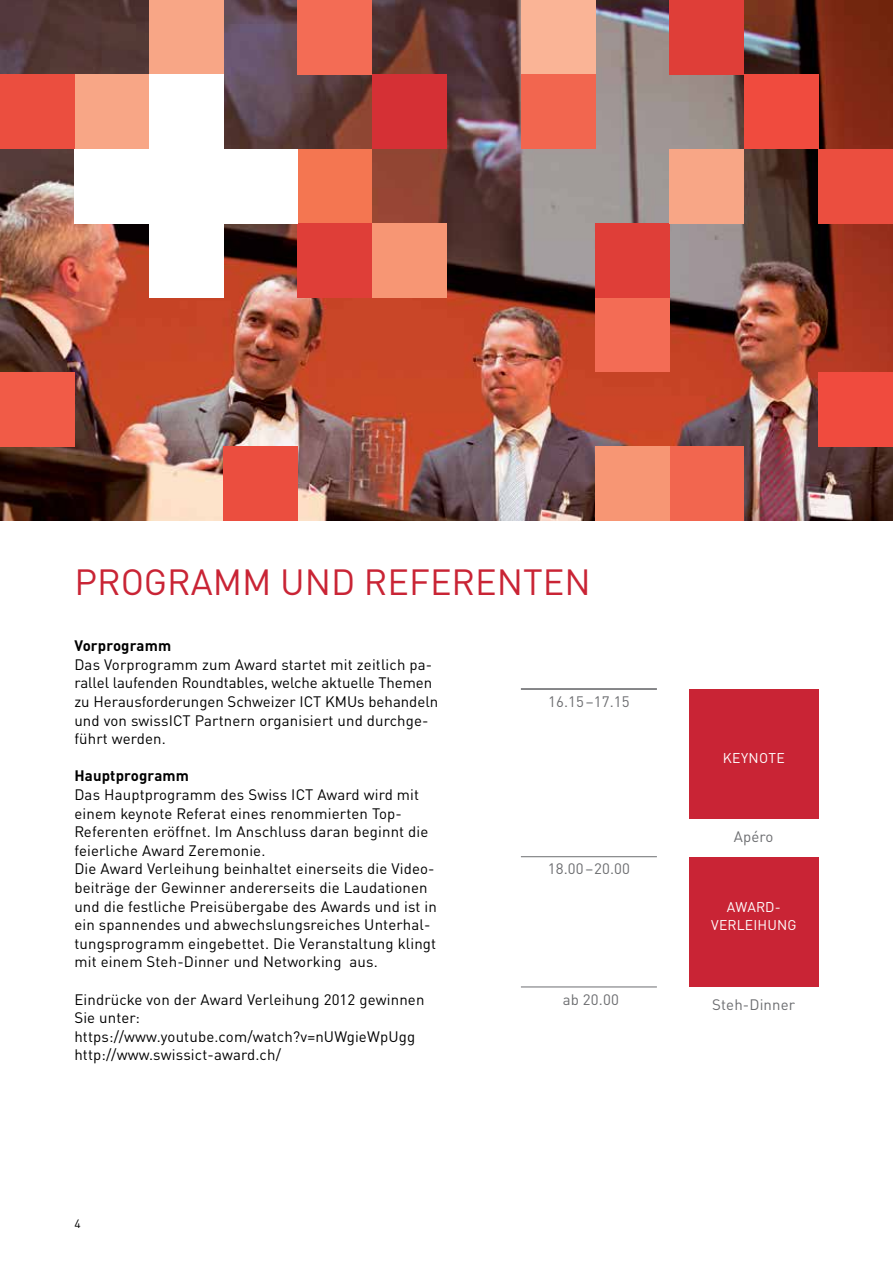
<style>
.page{position:relative;width:893px;height:1263px;background:#fff}
.page>*{position:absolute;margin:0;border:0;box-sizing:border-box;transform-origin:0 0}
.t1{font:36px "DINOT";color:#c92435}
.t2{font:15px/18.6px "DINOT";letter-spacing:.01em;color:#000}
.t3{font:15px "DINOT";letter-spacing:.01em;color:#6d6e71}
.t4{font:700 15px "DINOT";letter-spacing:.01em;color:#000}
.t5{font:13.95px "DINOT";color:#fff}
.t6{font:12px "DINOT";color:#000}
</style>
<div class="page">
<img style="left:0;top:0;width:893px;height:521px">
<hr style="left:521px;top:688px;width:136px;height:1px;background:#6d6e71">
<div style="left:689px;top:690px;width:130px;height:129px;background:#c92435"></div>
<div style="left:689px;top:857px;width:130px;height:129px;background:#c92435"></div>
<hr style="left:521px;top:689px;width:136px;height:1px;background:#6d6e71">
<hr style="left:521px;top:856px;width:136px;height:1px;background:#6d6e71">
<hr style="left:521px;top:986px;width:136px;height:1px;background:#6d6e71">
<div style="left:149px;top:0;width:74px;height:74px;background:#f8a686"></div>
<div style="left:74px;top:74px;width:75px;height:75px;background:#f8a686"></div>
<div style="left:0;top:372px;width:74px;height:74px;background:#f15b47"></div>
<div style="left:595px;top:298px;width:75px;height:74px;background:#f36c55"></div>
<div style="left:298px;top:149px;width:74px;height:74px;background:#f47651"></div>
<div style="left:223px;top:446px;width:75px;height:75px;background:#eb4e3f"></div>
<div style="left:595px;top:223px;width:75px;height:75px;background:#df3e38"></div>
<div style="left:670px;top:446px;width:74px;height:75px;background:#f2664f"></div>
<div style="left:595px;top:446px;width:75px;height:75px;background:#f79674"></div>
<div style="left:819px;top:372px;width:74px;height:74px;background:#f04b3e"></div>
<div style="left:744px;top:74px;width:75px;height:75px;background:#f04b3e"></div>
<div style="left:670px;top:0;width:74px;height:74px;background:#df3e38"></div>
<div style="left:298px;top:0;width:74px;height:74px;background:#f36c55"></div>
<div style="left:819px;top:149px;width:74px;height:74px;background:#eb4e3f"></div>
<div style="left:0;top:74px;width:74px;height:75px;background:#eb4e3f"></div>
<div style="left:670px;top:149px;width:74px;height:74px;background:#f8a686"></div>
<div style="left:372px;top:74px;width:74px;height:75px;background:#d53035"></div>
<div style="left:521px;top:0;width:74px;height:74px;background:#fab496"></div>
<div style="left:521px;top:74px;width:74px;height:75px;background:#f2664f"></div>
<div style="left:372px;top:223px;width:74px;height:75px;background:#f79674"></div>
<div style="left:298px;top:223px;width:74px;height:75px;background:#df3e38"></div>
<div style="left:74px;top:149px;width:224px;height:74px;background:#fff"></div>
<div style="left:149px;top:74px;width:74px;height:224px;background:#fff"></div>
<hr style="left:892px;top:0;width:1px;height:74px;background:#d53035">
<h1 class="t1" style="left:75px;top:560px;width:518px">Programm und referenten</h1>
<p class="t4" style="left:74px;top:636px;width:98px">Vorprogramm</p>
<p class="t2" style="left:74px;top:655px;width:359px;text-align:justify">Das Vorprogramm zum Award startet mit zeitlich pa&shy;rallel laufenden Roundtables, welche aktuelle Themen zu Herausforderungen Schweizer I CT KMU</p>
<p class="t2" style="left:74px;top:692px;width:365px;text-indent:283px">s behandeln und von swissI CT Partnern organisiert und durchge&shy;führt werden.</p>
<p class="t4" style="left:74px;top:766px;width:116px">Hauptprogramm</p>
<p class="t2" style="left:74px;top:785px;width:364px">Das Hauptprogramm des Swiss I CT Award wird mit einem keynote Referat eines renommierten Top-Referenten eröffnet. I m Anschluss daran beginnt die feierliche Award Zeremonie.<br>Die Award Verleihung beinhaltet einerseits die Video&shy;beiträge der Gewinner andererseits die Laudationen und die festliche Preisübergabe des Awards und ist in ein spannendes und abwechslungsreiches U nterhal&shy;tungsprogramm eingebettet. Die Veranstaltung klingt mit einem Steh-Dinner und Networking aus.</p>
<p class="t2" style="left:74px;top:990px;width:352px">Eindrücke von der Award Verleihung 2012 gewinnen Sie unter: https://www.youtube.com/watch?v=nUWgieWpU gg http://www.swissict-award.ch/</p>
<p class="t6" style="left:74px;top:1216px;width:8px">4</p>
<p class="t3" style="left:548px;top:692px;width:83px">16.15–17.15</p>
<p class="t3" style="left:548px;top:860px;width:84px">18.00–20.00</p>
<p class="t3" style="left:563px;top:990px;width:58px">ab 20.00</p>
<p class="t5" style="left:723px;top:749px;width:10px">KEYNOTE</p>
<p class="t3" style="left:734px;top:828px;width:41px">Apéro</p>
<p class="t5" style="left:727px;top:898px;width:11px">AWARD</p>
<p class="t5" style="left:775px;top:898px;width:7px">-</p>
<p class="t5" style="left:711px;top:916px;width:43px">VERLEIHUNG</p>
<p class="t3" style="left:712px;top:995px;width:84px">Steh-Dinner</p>
</div>
